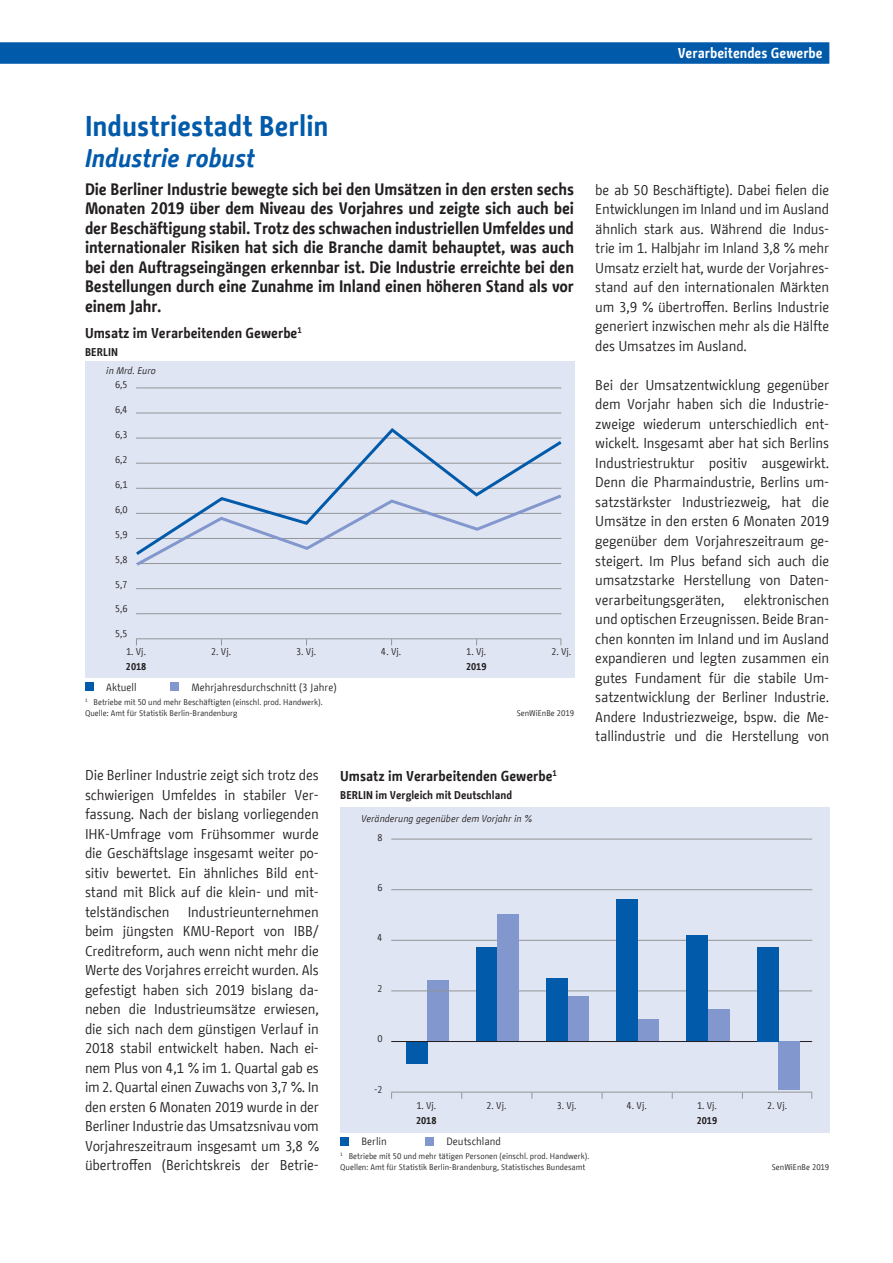
<style>
.page{position:relative;width:893px;height:1263px;background:#fff}
.page>*{position:absolute;margin:0;border:0;box-sizing:border-box;transform-origin:0 0}
.Überschrift_2{font:700 28.5px "BMF Change";color:#015aaa}
.Subhead{font:italic 700 25.5px "BMF Change";color:#015aaa}
.Vorspann{font:700 16.5px/19.5px "BMF Change";letter-spacing:-.01em;color:#231f20;text-align:justify}
.Fließtext{font:14.25px/19.5px "BMF Change";letter-spacing:-.01em;color:#231f20;text-align:justify}
.t1{font:700 14.25px "BMF Change";color:#231f20}
.t2{font:700 14.25px "BMF Change";color:#fff}
.t3{font:700 11.25px "BMF Change";color:#231f20}
.t4{font:10.5px "BMF Change";color:#231f20}
.t5{font:9.75px "BMF Change";color:#231f20}
.t6{font:italic 9.75px "BMF Change";color:#231f20}
.t7{font:700 9.75px "BMF Change";color:#231f20}
.t8{font:8.25px/11.2px "BMF Change";color:#231f20}
</style>
<div class="page">
<div style="left:10px;top:43px;width:809px;height:21px;background:#015aaa"></div>
<div style="left:85px;top:361px;width:489px;height:317px;background:#e0e5f3"></div>
<hr style="left:136px;top:638px;width:425px;height:1px;background:#939598">
<hr style="left:136px;top:613px;width:425px;height:1px;background:#939598">
<hr style="left:136px;top:588px;width:425px;height:1px;background:#939598">
<hr style="left:136px;top:413px;width:425px;height:1px;background:#939598">
<hr style="left:136px;top:387px;width:425px;height:1px;background:#939598">
<svg style="left:560px;top:639px;width:2px;height:6px"></svg>
<div style="left:85px;top:683px;width:9px;height:8px;background:#015aaa"></div>
<div style="left:170px;top:683px;width:9px;height:8px;background:#8197cd"></div>
<svg style="left:136px;top:558px;width:426px;height:8px"></svg>
<svg style="left:136px;top:428px;width:426px;height:130px"></svg>
<div style="left:340px;top:807px;width:489px;height:325px;background:#e0e5f3"></div>
<hr style="left:391px;top:1092px;width:421px;height:1px;background:#939598">
<hr style="left:391px;top:940px;width:421px;height:1px;background:#939598">
<hr style="left:391px;top:889px;width:421px;height:1px;background:#939598">
<hr style="left:391px;top:839px;width:421px;height:1px;background:#939598">
<div style="left:568px;top:996px;width:21px;height:45px;background:#8197cd"></div>
<div style="left:638px;top:1018px;width:21px;height:23px;background:#8197cd"></div>
<div style="left:708px;top:1009px;width:21px;height:32px;background:#8197cd"></div>
<div style="left:340px;top:1137px;width:9px;height:8px;background:#015aaa"></div>
<div style="left:425px;top:1137px;width:9px;height:8px;background:#8197cd"></div>
<div style="left:406px;top:1041px;width:21px;height:23px;background:#015aaa"></div>
<div style="left:427px;top:980px;width:22px;height:61px;background:#8197cd"></div>
<hr style="left:391px;top:990px;width:421px;height:1px;background:#939598">
<div style="left:476px;top:947px;width:21px;height:94px;background:#015aaa"></div>
<div style="left:546px;top:978px;width:22px;height:63px;background:#015aaa"></div>
<div style="left:497px;top:914px;width:22px;height:127px;background:#8197cd"></div>
<div style="left:617px;top:899px;width:21px;height:142px;background:#015aaa"></div>
<div style="left:687px;top:935px;width:21px;height:106px;background:#015aaa"></div>
<hr style="left:391px;top:1041px;width:421px;height:1px;background:#231f20">
<div style="left:778px;top:1041px;width:21px;height:49px;background:#8197cd"></div>
<div style="left:757px;top:947px;width:21px;height:94px;background:#015aaa"></div>
<p class="t2" style="left:678px;top:43px;width:147px">Verarbeitendes Gewerbe</p>
<p class="Überschrift_2" style="left:85px;top:106px;width:245px">Industriestadt Berlin</p>
<p class="Subhead" style="left:85px;top:140px;width:171px">Industrie robust</p>
<p class="Vorspann" style="left:85px;top:180px;width:491px">Die Berliner Industrie bewegte sich bei den Umsätzen in den ersten sechs Monaten 2019 über dem Niveau des Vorjahres und zeigte sich auch bei der Beschäftigung stabil. Trotz des schwachen industriellen Umfeldes und internationaler Risiken hat sich die Branche damit behauptet, was auch bei den Auftragseingängen erkennbar ist. Die Industrie erreichte bei den Bestellungen durch eine Zunahme im Inland einen höheren Stand als vor einem Jahr.</p>
<p class="t1" style="left:85px;top:323px;width:218px">Umsatz im Verarbeitenden Gewerbe<sup>1</sup></p>
<p class="t3" style="left:85px;top:344px;width:34px">BERLIN</p>
<p class="t6" style="left:106px;top:364px;width:51px">in Mrd. Euro</p>
<p class="t5" style="left:115px;top:378px;width:14px">6,5</p>
<p class="t5" style="left:115px;top:403px;width:14px">6,4</p>
<p class="t5" style="left:115px;top:428px;width:14px">6,3</p>
<p class="t5" style="left:115px;top:453px;width:14px">6,2</p>
<p class="t5" style="left:115px;top:478px;width:14px">6,1</p>
<p class="t5" style="left:115px;top:502px;width:14px">6,0</p>
<p class="t5" style="left:115px;top:527px;width:14px">5,9</p>
<p class="t5" style="left:115px;top:552px;width:14px">5,8</p>
<p class="t5" style="left:115px;top:577px;width:14px">5,7</p>
<p class="t5" style="left:115px;top:602px;width:14px">5,6</p>
<p class="t5" style="left:115px;top:627px;width:14px">5,5</p>
<p class="t5" style="left:126px;top:645px;width:21px">1. Vj.</p>
<p class="t5" style="left:211px;top:645px;width:21px">2. Vj.</p>
<p class="t5" style="left:296px;top:645px;width:21px">3. Vj.</p>
<p class="t5" style="left:381px;top:645px;width:21px">4. Vj.</p>
<p class="t5" style="left:466px;top:645px;width:21px">1. Vj.</p>
<p class="t5" style="left:551px;top:645px;width:21px">2. Vj.</p>
<p class="t7" style="left:126px;top:660px;width:22px">2018</p>
<p class="t7" style="left:466px;top:660px;width:22px">2019</p>
<p class="t4" style="left:106px;top:680px;width:32px">Aktuell</p>
<p class="t4" style="left:191px;top:680px;width:147px">Mehrjahresdurchschnitt (3 Jahre)</p>
<p class="t8" style="left:85px;top:696px;width:239px"><sup>1</sup> Betriebe mit 50 und mehr Beschäftigten (einschl. prod. Handwerk).<br>Quelle: Amt für Statistik Berlin-Brandenburg</p>
<p class="t8" style="left:517px;top:707px;width:59px">SenWiEnBe 2019</p>
<p class="Fließtext" style="left:595px;top:180px;width:235px">be ab 50 Beschäftigte). Dabei fielen die Entwicklungen im Inland und im Ausland ähnlich stark aus. Während die Indus&shy;trie im 1. Halbjahr im Inland 3,8 % mehr Umsatz erzielt hat, wurde der Vorjahres&shy;stand auf den internationalen Märkten um 3,9 % übertroffen. Berlins Industrie generiert inzwischen mehr als die Hälfte des Umsatzes im Ausland.</p>
<p class="Fließtext" style="left:595px;top:375px;width:235px">Bei der Umsatzentwicklung gegenüber dem Vorjahr haben sich die Industrie&shy;zweige wiederum unterschiedlich ent&shy;wickelt. Insgesamt aber hat sich Berlins Industriestruktur positiv ausgewirkt.<br>Denn die Pharmaindustrie, Berlins um&shy;satzstärkster Industriezweig, hat die Umsätze in den ersten 6 Monaten 2019 gegenüber dem Vorjahreszeitraum ge&shy;steigert. Im Plus befand sich auch die umsatzstarke Herstellung von Daten&shy;verarbeitungsgeräten,</p>
<p class="Fließtext" style="left:595px;top:590px;width:235px;text-indent:149px">elektronischen und optischen Erzeugnissen. Beide Bran&shy;chen konnten im Inland und im Ausland expandieren und legten zusammen ein gutes Fundament für die stabile Um&shy;satzentwicklung der Berliner Industrie.<br>Andere Industriezweige, bspw. die Me&shy;tallindustrie und die Herstellung von</p>
<p class="Fließtext" style="left:85px;top:765px;width:235px">Die Berliner Industrie zeigt sich trotz des schwierigen Umfeldes in stabiler Ver&shy;fassung. Nach der bislang vorliegenden IHK-Umfrage vom Frühsommer wurde die Geschäftslage insgesamt weiter po&shy;sitiv bewertet. Ein ähnliches Bild ent&shy;stand mit Blick auf die klein- und mit&shy;telständischen</p>
<p class="Fließtext" style="left:85px;top:902px;width:235px;text-indent:103px">Industrieunternehmen beim jüngsten KMU-Report von IBB/ Creditreform, auch wenn nicht mehr die Werte des Vorjahres erreicht wurden. Als gefestigt haben sich 2019 bislang da&shy;neben die Industrieumsätze erwiesen, die sich nach dem günstigen Verlauf in 2018 stabil entwickelt haben. Nach ei&shy;nem Plus von 4,1 % im 1. Quartal gab es im 2. Quartal einen Zuwachs von 3,7 %. In den ersten 6 Monaten 2019 wurde in der Berliner Industrie das Umsatzsnivau vom Vorjahreszeitraum insgesamt um 3,8 % übertroffen (Berichtskreis der Betrie-</p>
<p class="t1" style="left:340px;top:765px;width:218px">Umsatz im Verarbeitenden Gewerbe<sup>1</sup></p>
<p class="t3" style="left:340px;top:787px;width:173px">BERLIN im Vergleich mit Deutschland</p>
<p class="t6" style="left:361px;top:812px;width:172px">Veränderung gegenüber dem Vorjahr in %</p>
<p class="t5" style="left:378px;top:830px;width:7px">8</p>
<p class="t5" style="left:378px;top:881px;width:7px">6</p>
<p class="t5" style="left:378px;top:931px;width:7px">4</p>
<p class="t5" style="left:378px;top:981px;width:7px">2</p>
<p class="t5" style="left:378px;top:1032px;width:7px">0</p>
<p class="t5" style="left:374px;top:1082px;width:10px">-2</p>
<p class="t5" style="left:416px;top:1098px;width:21px">1. Vj.</p>
<p class="t5" style="left:486px;top:1098px;width:21px">2. Vj.</p>
<p class="t5" style="left:557px;top:1098px;width:21px">3. Vj.</p>
<p class="t5" style="left:627px;top:1098px;width:21px">4. Vj.</p>
<p class="t5" style="left:697px;top:1098px;width:21px">1. Vj.</p>
<p class="t5" style="left:767px;top:1098px;width:21px">2. Vj.</p>
<p class="t7" style="left:416px;top:1113px;width:22px">2018</p>
<p class="t7" style="left:697px;top:1113px;width:22px">2019</p>
<p class="t4" style="left:361px;top:1134px;width:27px">Berlin</p>
<p class="t4" style="left:446px;top:1134px;width:56px">Deutschland</p>
<p class="t8" style="left:340px;top:1150px;width:251px"><sup>1</sup> Betriebe mit 50 und mehr tätigen Personen (einschl. prod. Handwerk).<br>Quellen: Amt für Statistik Berlin-Brandenburg, Statistisches Bundesamt</p>
<p class="t8" style="left:772px;top:1161px;width:59px">SenWiEnBe 2019</p>
</div>
